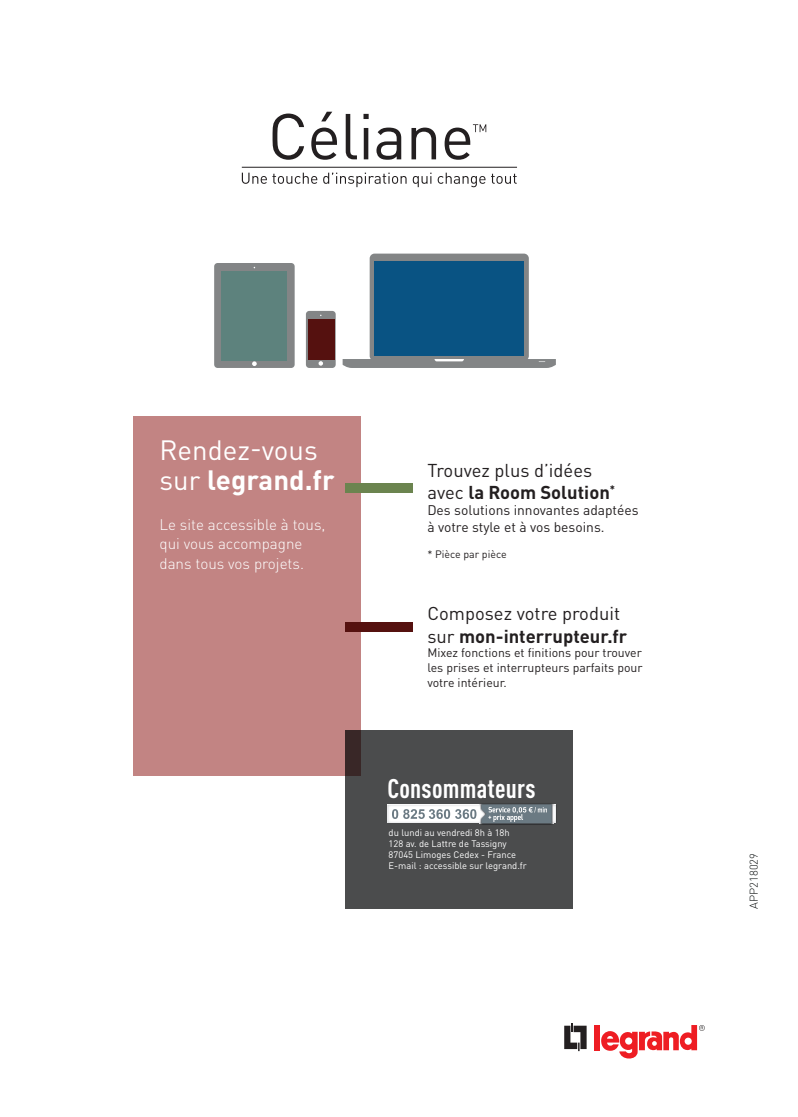
<style>
.page{position:relative;width:798px;height:1117px;background:#fff}
.page>*{position:absolute;margin:0;border:0;box-sizing:border-box;transform-origin:0 0}
.t1{font:27.62px/30.4px "DIN Pro";color:#fff}
.t2{font:700 condensed 26.5px "DIN Pro";letter-spacing:.01em;color:#fff}
.t3{font:18.38px/22.1px "DIN Pro";color:#231f20}
.t4{font:300 15.12px/19.5px "DIN Pro";color:#fff}
.t5{font:13.75px/16.5px "DIN Pro";color:#231f20}
.t6{font:12.25px/14.8px "DIN Pro";color:#231f20;text-align:justify}
.t7{font:300 11.25px "DIN Pro";color:#101414}
.t8{font:10.62px "DIN Pro";color:#231f20}
.t9{font:9.38px/11px "DIN Pro";color:#fff}
.s1{font-weight:700}
</style>
<div class="page">
<svg style="left:564px;top:1023px;width:22px;height:27px"></svg>
<div style="left:594px;top:1024px;width:6px;height:25px;background:#ee1d23"></div>
<svg style="left:601px;top:1025px;width:103px;height:33px"></svg>
<svg style="left:272px;top:113px;width:32px;height:47px"></svg>
<svg style="left:311px;top:112px;width:26px;height:48px"></svg>
<svg style="left:345px;top:114px;width:12px;height:45px"></svg>
<svg style="left:363px;top:114px;width:5px;height:45px"></svg>
<svg style="left:376px;top:127px;width:25px;height:33px"></svg>
<svg style="left:411px;top:127px;width:25px;height:32px"></svg>
<svg style="left:444px;top:124px;width:42px;height:36px"></svg>
<hr style="left:242px;top:167px;width:275px;height:1px;background:#231f20">
<svg style="left:242px;top:173px;width:274px;height:14px"></svg>
<div style="left:133px;top:416px;width:227px;height:359px;background:#c28483"></div>
<div style="left:345px;top:483px;width:67px;height:9px;background:#6b844f"></div>
<div style="left:345px;top:622px;width:67px;height:9px;background:#55110f"></div>
<div style="left:345px;top:729px;width:227px;height:179px;background:#4b4c4d"></div>
<img style="left:387px;top:804px;width:169px;height:18px">
<img style="left:479px;top:803px;width:74px;height:21px">
<img style="left:551px;top:804px;width:2px;height:18px">
<svg style="left:392px;top:804px;width:159px;height:19px;background:#b4bbc0"></svg>
<svg style="left:306px;top:311px;width:29px;height:57px"></svg>
<svg style="left:318px;top:361px;width:5px;height:4px"></svg>
<svg style="left:214px;top:263px;width:80px;height:105px;background:#818586"></svg>
<svg style="left:252px;top:361px;width:5px;height:5px"></svg>
<svg style="left:342px;top:253px;width:213px;height:115px"></svg>
<div style="left:221px;top:271px;width:65px;height:89px;background:#5d827d"></div>
<div style="left:374px;top:261px;width:149px;height:95px;background:#095383"></div>
<div style="left:307px;top:319px;width:27px;height:40px;background:#55110f"></div>
<h1 class="t1" style="left:159px;top:433px;width:176px">Rendez-vous sur <span class="s1">legrand.fr</span></h1>
<h3 class="t4" style="left:159px;top:513px;width:167px">Le site accessible à tous, qui vous accompagne dans tous vos projets.</h3>
<h3 class="t3" style="left:427px;top:458px;width:189px">Trouvez plus d’idées avec <span class="s1">la Room Solution</span><sup>*</sup></h3>
<h3 class="t5" style="left:427px;top:501px;width:213px">Des solutions innovantes adaptées à votre style et à vos besoins.</h3>
<p class="t8" style="left:427px;top:546px;width:81px">* Pièce par pièce</p>
<h3 class="t3" style="left:427px;top:602px;width:201px">Composez votre produit sur <span class="s1">mon-interrupteur.fr</span></h3>
<h3 class="t6" style="left:427px;top:644px;width:217px">Mixez fonctions et finitions pour trouver les prises et interrupteurs parfaits pour votre intérieur.</h3>
<h2 class="t2" style="left:387px;top:768px;width:150px">Consommateurs</h2>
<p class="t9" style="left:388px;top:826px;width:140px">du lundi au vendredi 8h à 18h<br>128 av. de Lattre de Tassigny<br>87045 Limoges Cedex - France<br>E-mail : accessible sur legrand.fr</p>
<p class="t7" style="left:745px;top:908px;width:57px;rotate:-90deg">APP218029</p>
</div>
